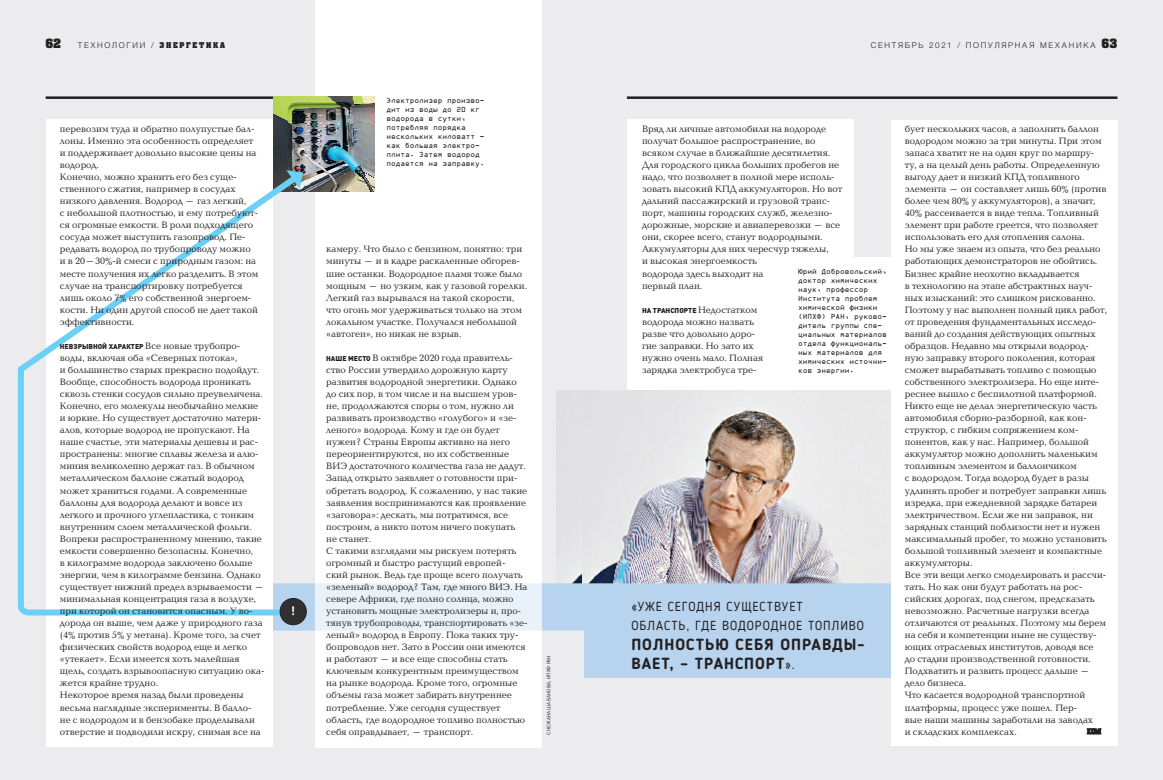
<style>
.page{position:relative;width:1163px;height:780px;background:#fff}
.page>*{position:absolute;margin:0;border:0;box-sizing:border-box;transform-origin:0 0}
.текст_основной_балти{font:700 16px/19px "Blogger Sans";letter-spacing:.06em;color:#231f20}
.текст_основной_балти-2{font:13px "Blogger Sans";letter-spacing:.07em;color:#231f20}
.BodySerif{font:700 12.5px "PT Mono";color:#fff}
.t1{font:12px "Adamant C";color:#231f20}
.telo_dinpro_4_mm{font:9.5px/12px "Baltica";color:#231f20}
.nomer_pages{font:300 8px "Helvetica Neue LTW1 G";letter-spacing:.21em;color:#231f20}
.t2{font:7.3px/9px "OCR One C";letter-spacing:-.01em;color:#231f20}
.telo_dinpro_4_mm-2{font:900 7px "DIN Pro";color:#231f20}
.t3{font:5px "DIN Pro";color:#231f20}
.s1{font-family:"Adamant C";font-weight:400;font-size:7.5px}
.s2{font-family:"Adamant C";font-weight:400;font-size:12px}
.s3{font-family:"Baltica";font-weight:400;font-size:9.5px}
.s4{font-family:"DIN Pro";font-weight:900;font-size:7px}
.s5{font-weight:400;font-size:13px}
</style>
<div class="page">
<div style="left:0;top:0;width:1162px;height:780px;background:#ececee"></div>
<div style="left:626px;top:119px;width:227px;height:363px;background:#fff"></div>
<img style="left:556px;top:390px;width:297px;height:193px">
<div style="left:315px;top:0;width:226px;height:747px;background:#fff"></div>
<svg style="left:272px;top:583px;width:618px;height:94px;fill:#b7d3ed"></svg>
<div style="left:890px;top:120px;width:227px;height:626px;background:#fff"></div>
<hr style="left:626px;top:96px;width:491px;height:3px;background:#231f20">
<div style="left:46px;top:119px;width:226px;height:627px;background:#fff"></div>
<div style="left:315px;top:562px;width:226px;height:100px;background:linear-gradient(to right,#f4f8fc,#f4f8fc)"></div>
<hr style="left:46px;top:96px;width:229px;height:3px;background:#231f20">
<div style="left:766px;top:257px;width:125px;height:133px;background:#fff"></div>
<img style="left:273px;top:96px;width:101px;height:96px">
<svg style="left:17px;top:378px;width:281px;height:240px"></svg>
<svg style="left:17px;top:168px;width:288px;height:210px"></svg>
<svg style="left:286px;top:170px;width:17px;height:19px"></svg>
<svg style="left:1086px;top:728px;width:14px;height:7px"></svg>
<div style="left:280px;top:598px;width:26px;height:26px;background:#312f30;border-radius:50%"></div>
<div style="left:280px;top:598px;width:26px;height:26px;border:1px solid #231f20;border-radius:50%"></div>
<svg style="left:292px;top:606px;width:3px;height:9px"></svg>
<p class="t1" style="left:45px;top:36px;width:17px">62</p>
<p class="nomer_pages" style="left:78px;top:40px;width:149px">ТЕХНОЛОГИИ / <span class="s1">ЭНЕРГЕТИКА</span></p>
<p class="nomer_pages" style="left:870px;top:40px;width:248px">СЕНТЯБРЬ 2021 / ПОПУЛЯРНАЯ МЕХАНИКА <span class="s2">63</span></p>
<p class="telo_dinpro_4_mm" style="left:60px;top:123px;width:198px">перевозим туда и обратно полупустые бал&shy;лоны. Именно эта особенность определяет и поддерживает довольно высокие цены на водород.</p>
<p class="telo_dinpro_4_mm" style="left:60px;top:171px;width:200px">Конечно, можно хранить его без суще&shy;ственного сжатия, например в сосудах низкого давления. Водород – газ легкий,<br>с небольшой плотностью, и ему потребуют&shy;ся огромные емкости. В роли подходящего сосуда может выступить газопровод. Пе&shy;редавать водород по трубопроводу можно и в 20–30%-й смеси с природным газом: на месте получения их легко разделить. В этом случае на транспортировку потребуется лишь около 7% его собственной энергоем&shy;кости. Ни один другой способ не дает такой эффективности.</p>
<p class="telo_dinpro_4_mm-2" style="left:60px;top:341px;width:182px">НЕВЗРЫВНОЙ ХАРАКТЕР <span class="s3">Все новые трубопро-</span></p>
<p class="telo_dinpro_4_mm" style="left:60px;top:352px;width:204px">воды, включая оба «Северных потока»,<br>и большинство старых прекрасно подойдут.<br>Вообще, способность водорода проникать сквозь стенки сосудов сильно преувеличена.<br>Конечно, его молекулы необычайно мелкие и юркие. Но существует достаточно матери&shy;алов, которые водород не пропускают. На наше счастье, эти материалы дешевы и рас&shy;пространены: многие сплавы железа и алю&shy;миния великолепно держат газ. В обычном металлическом баллоне сжатый водород может храниться годами. А современные баллоны для водорода делают и вовсе из легкого и прочного углепластика, с тонким внутренним слоем металлической фольги.</p>
<p class="telo_dinpro_4_mm" style="left:60px;top:532px;width:206px">Вопреки распространенному мнению, такие емкости совершенно безопасны. Конечно,<br>в килограмме водорода заключено больше энергии, чем в килограмме бензина. Однако существует нижний предел взрываемости – минимальная концентрация газа в воздухе, при которой он становится опасным. У во&shy;дорода он выше, чем даже у природного газа (4% против 5% у метана). Кроме того, за счет физических свойств водород еще и легко «утекает». Если имеется хоть малейшая щель, создать взрывоопасную ситуацию ока&shy;жется крайне трудно.</p>
<p class="telo_dinpro_4_mm" style="left:60px;top:689px;width:202px">Некоторое время назад были проведены весьма наглядные эксперименты. В балло&shy;не с водородом и в бензобаке проделывали отверстие и подводили искру, снимая все на</p>
<p class="BodySerif" style="left:289px;top:603px;width:9px">!</p>
<p class="t2" style="left:386px;top:95px;width:100px">Электролизер произво&shy;дит из воды до 20 кг водорода в сутки, потребляя порядка нескольких киловатт – как большая электро&shy;плита. Затем водород подается на заправку.</p>
<p class="telo_dinpro_4_mm" style="left:326px;top:243px;width:202px">камеру. Что было с бензином, понятно: три минуты – и в кадре раскаленные обгорев&shy;шие останки. Водородное пламя тоже было мощным – но узким, как у газовой горелки.<br>Легкий газ вырывался на такой скорости, что огонь мог удерживаться только на этом локальном участке. Получался небольшой «автоген», но никак не взрыв.</p>
<p class="telo_dinpro_4_mm" style="left:326px;top:352px;width:202px"><span class="s4">НАШЕ МЕСТО</span> В октябре 2020 года правитель&shy;ство России утвердило дорожную карту развития водородной энергетики. Однако до сих пор, в том числе и на высшем уров&shy;не, продолжаются споры о том, нужно ли развивать производство «голубого» и «зе&shy;леного» водорода. Кому и где он будет нужен? Страны Европы активно на него переориентируются, но их собственные ВИЭ достаточного количества газа не дадут.<br>Запад открыто заявляет о готовности при&shy;обретать водород. К сожалению, у нас такие заявления воспринимаются как проявление «заговора»: дескать, мы потратимся, все построим, а никто потом ничего покупать не станет.</p>
<p class="telo_dinpro_4_mm" style="left:326px;top:545px;width:203px">С такими взглядами мы рискуем потерять огромный и быстро растущий европей&shy;ский рынок. Ведь где проще всего получать «зеленый» водород? Там, где много ВИЭ. На севере Африки, где полно солнца, можно установить мощные электролизеры и, про&shy;тянув трубопроводы, транспортировать «зе&shy;леный» водород в Европу. Пока таких тру&shy;бопроводов нет. Зато в России они имеются и работают – и все еще способны стать ключевым конкурентным преимуществом на рынке водорода. Кроме того, огромные объемы газа может забирать внутреннее потребление. Уже сегодня существует область, где водородное топливо полностью себя оправдывает, – транспорт.</p>
<p class="t3" style="left:545px;top:734px;width:81px;rotate:-90deg">СНЕЖАНА ШАБАНОВА, ИПХФ РАН</p>
<p class="telo_dinpro_4_mm" style="left:642px;top:123px;width:202px">Вряд ли личные автомобили на водороде получат большое распространение, во всяком случае в ближайшие десятилетия.<br>Для городского цикла больших пробегов не надо, что позволяет в полной мере исполь&shy;зовать высокий КПД аккумуляторов. Но вот дальний пассажирский и грузовой транс&shy;порт, машины городских служб, железно&shy;дорожные, морские и авиаперевозки – все они, скорее всего, станут водородными.<br>Аккумуляторы для них чересчур тяжелы,<br>и высокая энергоемкость<br>водорода здесь выходит на<br>первый план.</p>
<p class="telo_dinpro_4_mm-2" style="left:642px;top:305px;width:117px">НА ТРАНСПОРТЕ <span class="s3">Недостатком</span></p>
<p class="telo_dinpro_4_mm" style="left:642px;top:316px;width:123px">водорода можно назвать разве что довольно доро&shy;гие заправки. Но зато их нужно очень мало. Полная зарядка электробуса тре-</p>
<p class="t2" style="left:797px;top:267px;width:90px">Юрий Добровольский,</p>
<p class="t2" style="left:797px;top:276px;width:90px">доктор химических наук, профессор<br>Института проблем химической физики (ИПХФ) РАН, руково&shy;дитель группы спе&shy;циальных материалов отдела функциональ&shy;ных материалов для химических источни&shy;ков энергии.</p>
<p class="текст_основной_балти-2" style="left:631px;top:599px;width:173px">«УЖЕ СЕГОДНЯ СУЩЕСТВУЕТ</p>
<p class="текст_основной_балти-2" style="left:631px;top:618px;width:234px">ОБЛАСТЬ, ГДЕ ВОДОРОДНОЕ ТОПЛИВО</p>
<p class="текст_основной_балти" style="left:631px;top:634px;width:234px">ПОЛНОСТЬЮ СЕБЯ ОПРАВДЫ-<br>ВАЕТ, – ТРАНСПОРТ<span class="s5">».</span></p>
<p class="telo_dinpro_4_mm" style="left:904px;top:123px;width:203px">бует нескольких часов, а заполнить баллон водородом можно за три минуты. При этом запаса хватит не на один круг по маршру&shy;ту, а на целый день работы. Определенную выгоду дает и низкий КПД топливного элемента – он составляет лишь 60% (против более чем 80% у аккумуляторов), а значит, 40% рассеивается в виде тепла. Топливный элемент при работе греется, что позволяет использовать его для отопления салона.</p>
<p class="telo_dinpro_4_mm" style="left:904px;top:243px;width:204px">Но мы уже знаем из опыта, что без реально работающих демонстраторов не обойтись.<br>Бизнес крайне неохотно вкладывается<br>в технологию на этапе абстрактных науч&shy;ных изысканий: это слишком рискованно.<br>Поэтому у нас выполнен полный цикл работ, от проведения фундаментальных исследо&shy;ваний до создания действующих опытных образцов. Недавно мы открыли водород&shy;ную заправку второго поколения, которая сможет вырабатывать топливо с помощью собственного электролизера. Но еще инте&shy;реснее вышло с беспилотной платформой.</p>
<p class="telo_dinpro_4_mm" style="left:904px;top:400px;width:203px">Никто еще не делал энергетическую часть автомобиля сборно-разборной, как кон&shy;структор, с гибким сопряжением ком&shy;понентов, как у нас. Например, большой аккумулятор можно дополнить маленьким топливным элементом и баллончиком<br>с водородом. Тогда водород будет в разы удлинять пробег и потребует заправки лишь изредка, при ежедневной зарядке батареи электричеством. Если же ни заправок, ни зарядных станций поблизости нет и нужен максимальный пробег, то можно установить большой топливный элемент и компактные аккумуляторы.</p>
<p class="telo_dinpro_4_mm" style="left:904px;top:569px;width:203px">Все эти вещи легко смоделировать и рассчи&shy;тать. Но как они будут работать на рос&shy;сийских дорогах, под снегом, предсказать невозможно. Расчетные нагрузки всегда отличаются от реальных. Поэтому мы берем на себя и компетенции ныне не существу&shy;ющих отраслевых институтов, доводя все до стадии производственной готовности.<br>Подхватить и развить процесс дальше – дело бизнеса.</p>
<p class="telo_dinpro_4_mm" style="left:904px;top:689px;width:190px">Что касается водородной транспортной платформы, процесс уже пошел. Пер&shy;вые наши машины заработали на заводах и складских комплексах.</p>
</div>
